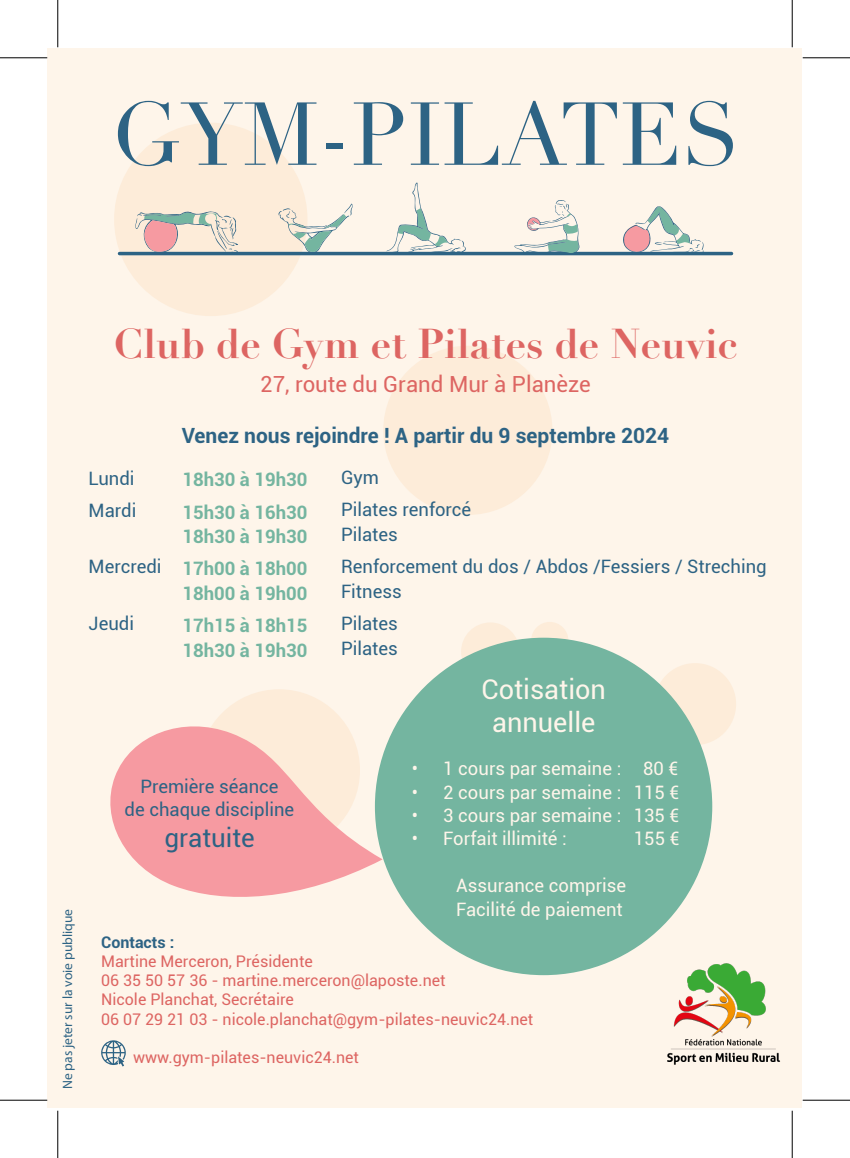
<style>
.page{position:relative;width:850px;height:1158px;background:#fff}
.page>*{position:absolute;margin:0;border:0;box-sizing:border-box;transform-origin:0 0}
.t1{font:87.5px "Didot";color:#2d6384}
.t2{font:700 40.77px "Didot";color:#dd6562}
.t3{font:27.12px/32.6px "Roboto";color:#fef5ea;text-align:center}
.t4{font:25.9px "Roboto";color:#2d6384}
.t5{font:22.22px "Roboto";color:#dd6562}
.t6{font:700 21px "Roboto";color:#2d6384}
.t7{font:18.55px/32px "Roboto";color:#2d6384}
.t8{font:18.55px/23.4px "Roboto";color:#fef5ea}
.t9{font:700 18.55px/32px "Roboto";color:#74b5a0}
.t10{font:16.1px/19.2px "Roboto";color:#dd6562}
.t11{font:700 16.1px "Roboto";color:#2d6384}
.t12{font:13.65px "Myriad Pro";color:#2d6384}
</style>
<div class="page">
<div style="left:48px;top:48px;width:754px;height:1059px;background:#fef5ea"></div>
<div style="left:198px;top:689px;width:162px;height:161px;background:#fdecd9;border-radius:50%"></div>
<div style="left:461px;top:622px;width:58px;height:58px;background:#fdecd9;border-radius:50%"></div>
<div style="left:654px;top:663px;width:82px;height:82px;background:#fdecd9;border-radius:50%"></div>
<div style="left:531px;top:622px;width:37px;height:37px;background:#fdecd9;border-radius:50%"></div>
<div style="left:114px;top:123px;width:193px;height:193px;background:#fdecd9;border-radius:50%"></div>
<div style="left:383px;top:346px;width:169px;height:169px;background:#fdecd9;border-radius:50%"></div>
<img style="left:667px;top:963px;width:114px;height:102px">
<svg style="left:110px;top:716px;width:272px;height:181px;fill:#f69aa1"></svg>
<div style="left:375px;top:637px;width:337px;height:338px;background:#74b5a0;border-radius:50%"></div>
<hr style="left:119px;top:252px;width:612px;height:3px;background:#2d6384">
<svg style="left:101px;top:1040px;width:25px;height:26px"></svg>
<svg style="left:621px;top:206px;width:83px;height:46px"></svg>
<svg style="left:514px;top:200px;width:65px;height:53px"></svg>
<svg style="left:385px;top:182px;width:81px;height:70px"></svg>
<svg style="left:278px;top:204px;width:75px;height:48px"></svg>
<svg style="left:135px;top:211px;width:103px;height:41px"></svg>
<hr style="left:0;top:57px;width:47px;height:1px;background:#000">
<hr style="left:802px;top:57px;width:48px;height:1px;background:#000">
<hr style="left:0;top:1099px;width:47px;height:1px;background:#000">
<hr style="left:802px;top:1099px;width:48px;height:1px;background:#000">
<hr style="left:57px;top:0;width:1px;height:47px;background:#000">
<hr style="left:57px;top:1110px;width:1px;height:47px;background:#000">
<hr style="left:792px;top:0;width:1px;height:47px;background:#000">
<hr style="left:792px;top:1110px;width:1px;height:47px;background:#000">
<h1 class="t1" style="left:111px;top:82px;width:630px">GYM-PILATES</h1>
<p class="t12" style="left:59px;top:1089px;width:182px;rotate:-90deg">Ne pas jeter sur la voie publique</p>
<h2 class="t2" style="left:114px;top:317px;width:625px">Club de Gym et Pilates de Neuvic</h2>
<h3 class="t5" style="left:260px;top:368px;width:332px">27, route du Grand Mur à Planèze</h3>
<p class="t7" style="left:89px;top:462px;width:49px">Lundi<br>Mardi</p>
<p class="t7" style="left:89px;top:549px;width:74px">Mercredi</p>
<p class="t7" style="left:89px;top:606px;width:47px">Jeudi</p>
<h3 class="t6" style="left:182px;top:421px;width:489px">Venez nous rejoindre ! A partir du 9 septembre 2024</h3>
<p class="t9" style="left:182px;top:463px;width:126px">18h30 à 19h30<br>15h30 à 16h30</p>
<p class="t9" style="left:182px;top:520px;width:126px">18h30 à 19h30<br>17h00 à 18h00</p>
<p class="t9" style="left:182px;top:576px;width:126px">18h00 à 19h00<br>17h15 à 18h15</p>
<p class="t9" style="left:182px;top:633px;width:126px">18h30 à 19h30</p>
<p class="t7" style="left:341px;top:461px;width:132px">Gym<br>Pilates renforcé</p>
<p class="t7" style="left:341px;top:518px;width:427px">Pilates<br>Renforcement du dos / Abdos /Fessiers / Streching</p>
<p class="t7" style="left:341px;top:574px;width:62px">Fitness<br>Pilates</p>
<p class="t7" style="left:341px;top:631px;width:58px">Pilates</p>
<h3 class="t3" style="left:481px;top:672px;width:126px">Cotisation annuelle</h3>
<p class="t7" style="left:125px;top:774px;width:171px;line-height:22.2px;text-align:center">Première séance<br>de chaque discipline</p>
<h3 class="t4" style="left:164px;top:819px;width:92px">gratuite</h3>
<p class="t8" style="left:412px;top:756px;width:268px">• 1 cours par semaine : 80 €</p>
<p class="t8" style="left:412px;top:779px;width:269px">• 2 cours par semaine : 115 €</p>
<p class="t8" style="left:412px;top:802px;width:269px">• 3 cours par semaine : 135 €</p>
<p class="t8" style="left:412px;top:826px;width:157px">• Forfait illimité :</p>
<p class="t8" style="left:634px;top:826px;width:47px">155 €</p>
<p class="t8" style="left:456px;top:873px;width:172px">Assurance comprise<br>Facilité de paiement</p>
<p class="t11" style="left:101px;top:930px;width:75px">Contacts :</p>
<p class="t10" style="left:101px;top:950px;width:434px">Martine Merceron, Présidente<br>06 35 50 57 36 - martine.merceron@laposte.net<br>Nicole Planchat, Secrétaire<br>06 07 29 21 03 - nicole.planchat@gym-pilates-neuvic24.net</p>
<p class="t10" style="left:133px;top:1046px;width:227px">www.gym-pilates-neuvic24.net</p>
</div>
